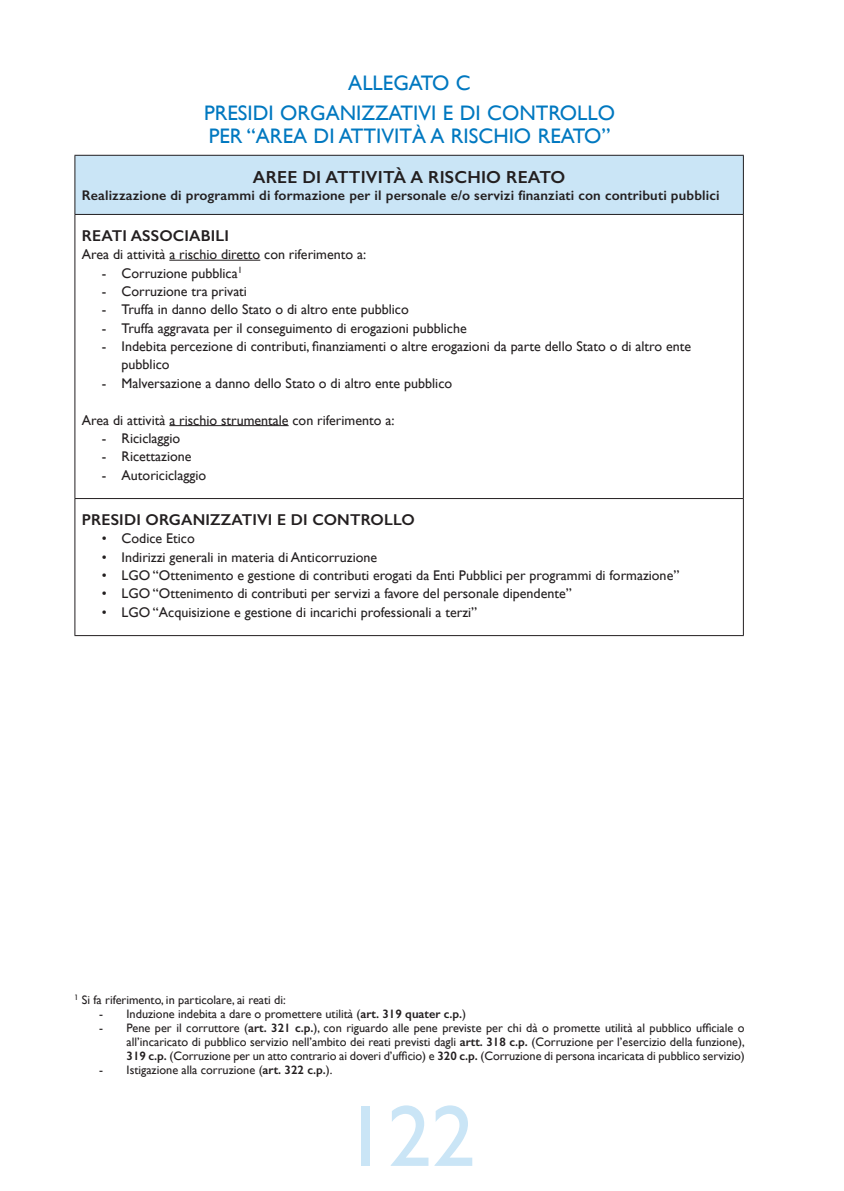
<style>
.page{position:relative;width:844px;height:1191px;background:#fff}
.page>*{position:absolute;margin:0;border:0;box-sizing:border-box;transform-origin:0 0}
.t1{font:87.5px "Gill Sans";color:#cae5f6}
.t2{font:21px/30.3px "Gill Sans";color:#0078c0;text-align:center}
.t3{font:600 17.5px "Gill Sans";letter-spacing:.01em;color:#231f20}
.t4{font:600 15.75px "Gill Sans";letter-spacing:.01em;color:#231f20}
.t5{font:14px/18.4px "Gill Sans";color:#231f20}
.t6{font:600 14px "Gill Sans";letter-spacing:.01em;color:#231f20}
.t7{font:12.25px/14px "Gill Sans";color:#231f20;text-align:justify}
.s1{font-weight:600}
</style>
<div class="page">
<div style="left:75px;top:155px;width:668px;height:59px;background:#cae5f6"></div>
<hr style="left:74px;top:155px;width:669px;height:1px;background:#231f20">
<hr style="left:74px;top:156px;width:1px;height:58px;background:#231f20">
<hr style="left:742px;top:156px;width:1px;height:58px;background:#231f20">
<hr style="left:74px;top:214px;width:669px;height:1px;background:#231f20">
<hr style="left:74px;top:215px;width:1px;height:283px;background:#231f20">
<hr style="left:742px;top:215px;width:1px;height:283px;background:#231f20">
<hr style="left:74px;top:498px;width:669px;height:1px;background:#231f20">
<hr style="left:74px;top:499px;width:1px;height:136px;background:#231f20">
<hr style="left:742px;top:499px;width:1px;height:136px;background:#231f20">
<hr style="left:74px;top:635px;width:669px;height:1px;background:#231f20">
<hr style="left:169px;top:260px;width:91px;height:1px;background:#231f20">
<hr style="left:169px;top:425px;width:119px;height:1px;background:#231f20">
<h2 class="t2" style="left:204px;top:67px;width:412px">ALLEGATO C<br>PRESIDI ORGANIZZATIVI E DI CONTROLLO</h2>
<h2 class="t2" style="left:209px;top:120px;width:403px">PER “AREA DI ATTIVITÀ A RISCHIO REATO”</h2>
<p class="t3" style="left:253px;top:166px;width:314px">AREE DI ATTIVITÀ A RISCHIO REATO</p>
<p class="t6" style="left:82px;top:186px;width:639px">Realizzazione di programmi di formazione per il personale e/o servizi finanziati con contributi pubblici</p>
<p class="t4" style="left:82px;top:226px;width:149px">REATI ASSOCIABILI</p>
<p class="t5" style="left:82px;top:245px;width:286px">Area di attività a rischio diretto con riferimento a:</p>
<p class="t5" style="left:102px;top:263px;width:142px">- Corruzione pubblica<sup>1</sup></p>
<p class="t5" style="left:102px;top:282px;width:147px">- Corruzione tra privati</p>
<p class="t5" style="left:102px;top:300px;width:308px">- Truffa in danno dello Stato o di altro ente pubblico</p>
<p class="t5" style="left:102px;top:318px;width:366px">- Truffa aggravata per il conseguimento di erogazioni pubbliche</p>
<p class="t5" style="left:122px;top:337px;width:571px;text-indent:-20px">- Indebita percezione di contributi, finanziamenti o altre erogazioni da parte dello Stato o di altro ente pubblico</p>
<p class="t5" style="left:102px;top:374px;width:352px">- Malversazione a danno dello Stato o di altro ente pubblico</p>
<p class="t5" style="left:82px;top:410px;width:314px">Area di attività a rischio strumentale con riferimento a:</p>
<p class="t5" style="left:102px;top:429px;width:80px">- Riciclaggio</p>
<p class="t5" style="left:102px;top:447px;width:91px">- Ricettazione</p>
<p class="t5" style="left:102px;top:465px;width:106px">- Autoriciclaggio</p>
<p class="t4" style="left:82px;top:510px;width:334px">PRESIDI ORGANIZZATIVI E DI CONTROLLO</p>
<p class="t5" style="left:102px;top:529px;width:95px">• Codice Etico</p>
<p class="t5" style="left:102px;top:547px;width:277px">• Indirizzi generali in materia di Anticorruzione</p>
<p class="t5" style="left:102px;top:566px;width:579px">• LGO “Ottenimento e gestione di contributi erogati da Enti Pubblici per programmi di formazione”</p>
<p class="t5" style="left:102px;top:584px;width:471px">• LGO “Ottenimento di contributi per servizi a favore del personale dipendente”</p>
<p class="t5" style="left:102px;top:602px;width:377px">• LGO “Acquisizione e gestione di incarichi professionali a terzi”</p>
<p class="t7" style="left:74px;top:992px;width:213px"><sup>1</sup> Si fa riferimento, in particolare, ai reati di:</p>
<p class="t7" style="left:99px;top:1006px;width:368px">- Induzione indebita a dare o promettere utilità (<span class="s1">art. 319 quater c.p.</span>)</p>
<p class="t7" style="left:127px;top:1020px;width:619px;text-indent:-27px">- Pene per il corruttore (<span class="s1">art. 321 c.p.</span>), con riguardo alle pene previste per chi dà o promette utilità al pubblico ufficiale o all’incaricato di pubblico servizio nell’ambito dei reati previsti dagli <span class="s1">artt. 318 c.p.</span> (Corruzione per l’esercizio della funzione), <span class="s1">319 c.p.</span> (Corruzione per un atto contrario ai doveri d’ufficio) e <span class="s1">320 c.p.</span> (Corruzione di persona incaricata di pubblico servizio)</p>
<p class="t7" style="left:99px;top:1062px;width:234px">- Istigazione alla corruzione (<span class="s1">art. 322 c.p.</span>).</p>
<h1 class="t1" style="left:344px;top:1085px;width:133px">122</h1>
</div>
